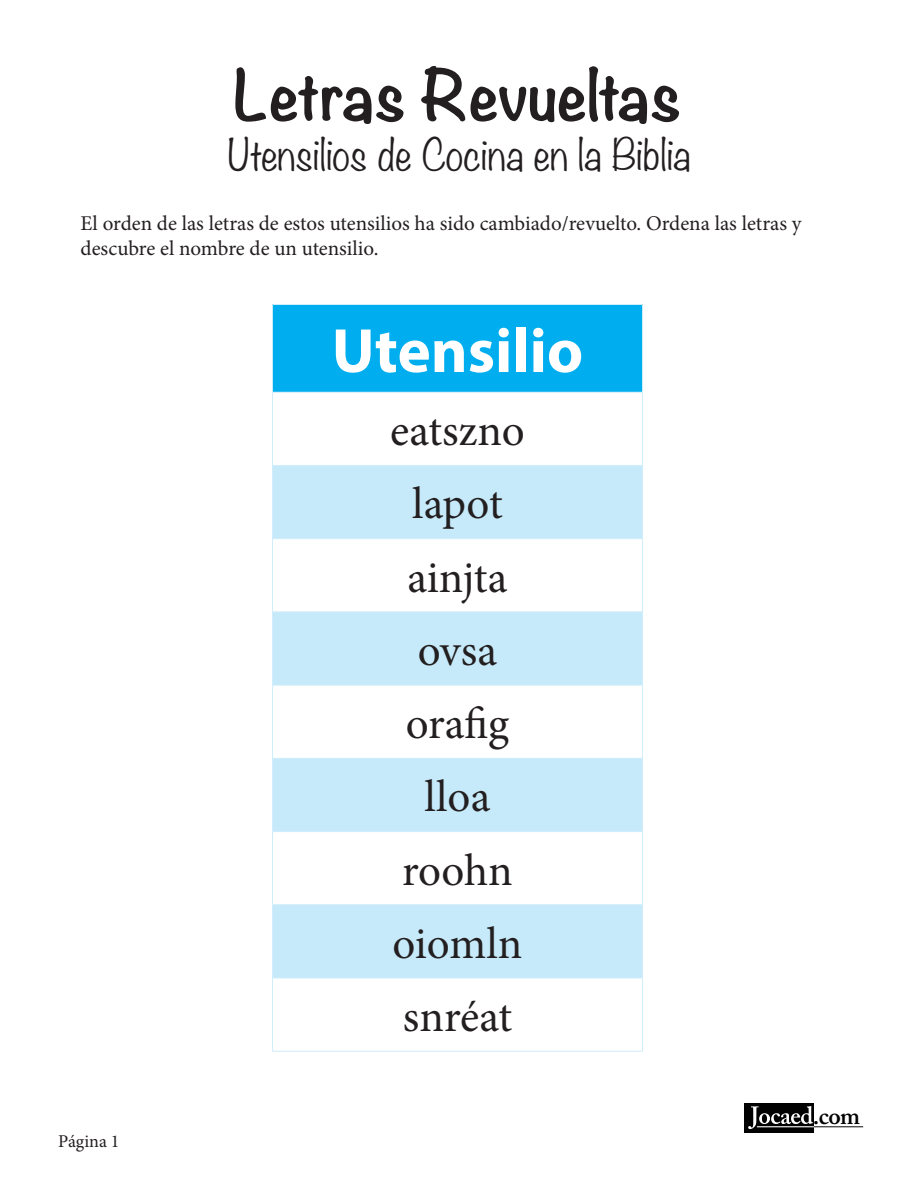
<style>
.page{position:relative;width:918px;height:1188px;background:#fff}
.page>*{position:absolute;margin:0;border:0;box-sizing:border-box;transform-origin:0 0}
.t1{font:700 63px "Noteworthy";color:#231f20}
.t2{font:700 63px "Myriad Pro";color:#fff}
.t3{font:45px/73.2px "Minion Pro";color:#231f20;text-align:center}
.t4{font:300 39px "Noteworthy";color:#231f20}
.t5{font:600 24.45px "Adobe Caslon Pro";color:#010101}
.t6{font:21px/25.2px "Minion Pro";color:#231f20}
.t7{font:18px "Minion Pro";letter-spacing:-.005em;color:#231f20}
</style>
<div class="page">
<div style="left:744px;top:1103px;width:119px;height:30px;background:#010101"></div>
<div style="left:814px;top:1103px;width:49px;height:30px;background:#fff"></div>
<svg style="left:748px;top:1106px;width:111px;height:23px"></svg>
<hr style="left:757px;top:1126px;width:57px;height:1px;background:#fff">
<hr style="left:814px;top:1126px;width:49px;height:1px;background:#231f20">
<div style="left:272px;top:305px;width:371px;height:87px;background:#00aeef"></div>
<svg style="left:273px;top:466px;width:369px;height:512px;fill:#c6eafa"></svg>
<hr style="left:272px;top:304px;width:371px;height:1px;background:#cfedfb">
<hr style="left:272px;top:305px;width:1px;height:87px;background:#cfedfb">
<hr style="left:642px;top:305px;width:1px;height:87px;background:#cfedfb">
<hr style="left:272px;top:392px;width:371px;height:1px;background:#cfedfb">
<hr style="left:272px;top:392px;width:1px;height:73px;background:#cfedfb">
<hr style="left:642px;top:392px;width:1px;height:73px;background:#cfedfb">
<hr style="left:272px;top:465px;width:371px;height:1px;background:#cfedfb">
<hr style="left:272px;top:466px;width:1px;height:72px;background:#cfedfb">
<hr style="left:642px;top:466px;width:1px;height:72px;background:#cfedfb">
<hr style="left:272px;top:538px;width:371px;height:1px;background:#cfedfb">
<hr style="left:272px;top:539px;width:1px;height:73px;background:#cfedfb">
<hr style="left:642px;top:539px;width:1px;height:73px;background:#cfedfb">
<hr style="left:272px;top:612px;width:371px;height:1px;background:#cfedfb">
<hr style="left:272px;top:612px;width:1px;height:73px;background:#cfedfb">
<hr style="left:642px;top:612px;width:1px;height:73px;background:#cfedfb">
<hr style="left:272px;top:685px;width:371px;height:1px;background:#cfedfb">
<hr style="left:272px;top:685px;width:1px;height:73px;background:#cfedfb">
<hr style="left:642px;top:685px;width:1px;height:73px;background:#cfedfb">
<hr style="left:272px;top:758px;width:371px;height:1px;background:#cfedfb">
<hr style="left:272px;top:759px;width:1px;height:72px;background:#cfedfb">
<hr style="left:642px;top:759px;width:1px;height:72px;background:#cfedfb">
<hr style="left:272px;top:831px;width:371px;height:1px;background:#cfedfb">
<hr style="left:272px;top:832px;width:1px;height:73px;background:#cfedfb">
<hr style="left:642px;top:832px;width:1px;height:73px;background:#cfedfb">
<hr style="left:272px;top:905px;width:371px;height:1px;background:#cfedfb">
<hr style="left:272px;top:905px;width:1px;height:73px;background:#cfedfb">
<hr style="left:642px;top:905px;width:1px;height:73px;background:#cfedfb">
<hr style="left:272px;top:978px;width:371px;height:1px;background:#cfedfb">
<hr style="left:272px;top:978px;width:1px;height:73px;background:#cfedfb">
<hr style="left:642px;top:978px;width:1px;height:73px;background:#cfedfb">
<hr style="left:272px;top:1051px;width:371px;height:1px;background:#cfedfb">
<h1 class="t1" style="left:233px;top:39px;width:450px">Letras Revueltas</h1>
<h3 class="t4" style="left:227px;top:120px;width:465px">Utensilios de Cocina en la Biblia</h3>
<p class="t6" style="left:81px;top:211px;width:722px">El orden de las letras de estos utensilios ha sido cambiado/revuelto. Ordena las letras y descubre el nombre de un utensilio.</p>
<h1 class="t2" style="left:332px;top:310px;width:253px">Utensilio</h1>
<h2 class="t3" style="left:390px;top:394px;width:136px">eatszno lapot ainjta ovsa orafig lloa roohn oiomln snréat</h2>
<p class="t7" style="left:58px;top:1129px;width:63px">Página 1</p>
<p class="t5" style="left:813px;top:1101px;width:49px">.com</p>
</div>
